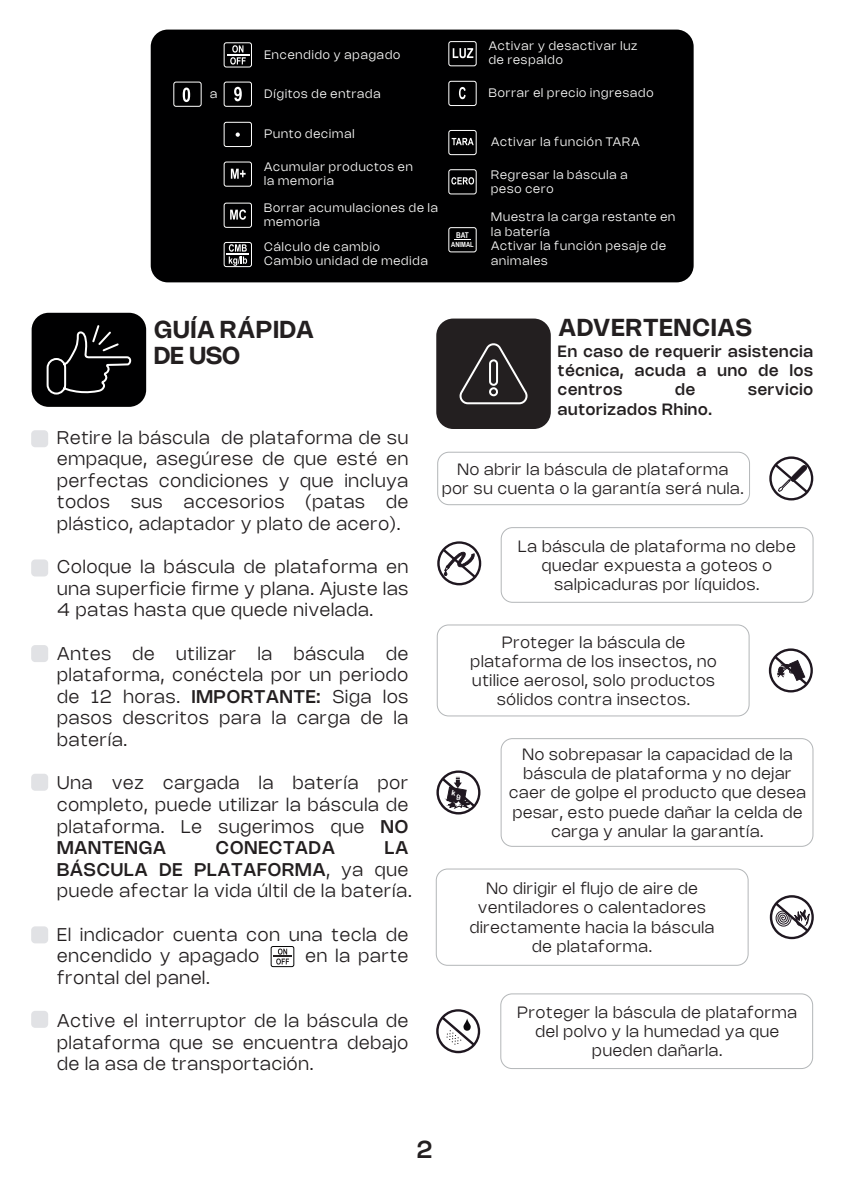
<style>
.page{position:relative;width:842px;height:1191px;background:#fff}
.page>*{position:absolute;margin:0;border:0;box-sizing:border-box;transform-origin:0 0}
.t1{font:600 24px/26px "Nohemi";letter-spacing:.05em;color:#231f20}
.t2{font:500 24px "Nohemi";color:#231f20}
.t3{font:300 18px/21.6px "Nohemi";letter-spacing:.05em;color:#231f20;text-align:justify}
.t4{font:500 18px "Nohemi";letter-spacing:.05em;color:#231f20}
.t5{font:300 16px/19.2px "Nohemi";letter-spacing:.05em;color:#231f20;text-align:center}
.t6{font:500 16px/19.2px "Nohemi";letter-spacing:.05em;color:#231f20;text-align:justify}
.t7{font:300 12px/14.4px "Nohemi";letter-spacing:.08em;color:#fff}
.t8{font:700 8px "Arial Narrow";color:#fff}
.t9{font:700 7.2px "Arial Narrow";color:#fff}
.s1{font-weight:500}
</style>
<div class="page">
<div style="left:151px;top:30px;width:543px;height:252px;background:#000001;border-radius:17px"></div>
<svg style="left:223px;top:202px;width:29px;height:26px"></svg>
<svg style="left:223px;top:161px;width:29px;height:26px"></svg>
<svg style="left:223px;top:241px;width:29px;height:27px"></svg>
<svg style="left:223px;top:42px;width:29px;height:26px"></svg>
<svg style="left:448px;top:130px;width:29px;height:26px"></svg>
<svg style="left:448px;top:41px;width:29px;height:26px"></svg>
<svg style="left:448px;top:80px;width:29px;height:26px"></svg>
<svg style="left:448px;top:169px;width:29px;height:26px"></svg>
<svg style="left:448px;top:227px;width:29px;height:26px"></svg>
<svg style="left:223px;top:121px;width:29px;height:26px"></svg>
<svg style="left:173px;top:81px;width:29px;height:26px"></svg>
<svg style="left:223px;top:81px;width:29px;height:26px"></svg>
<div style="left:32px;top:313px;width:114px;height:94px;background:#000001;border-radius:17px"></div>
<svg style="left:46px;top:325px;width:86px;height:70px"></svg>
<div style="left:31px;top:430px;width:17px;height:17px;background:#e1e2e5;border-radius:4px"></div>
<div style="left:31px;top:559px;width:17px;height:17px;background:#e1e2e5;border-radius:4px"></div>
<div style="left:31px;top:645px;width:17px;height:17px;background:#e1e2e5;border-radius:4px"></div>
<div style="left:31px;top:773px;width:17px;height:17px;background:#e1e2e5;border-radius:4px"></div>
<div style="left:31px;top:926px;width:17px;height:17px;background:#e1e2e5;border-radius:4px"></div>
<div style="left:31px;top:1010px;width:17px;height:17px;background:#e1e2e5;border-radius:4px"></div>
<svg style="left:270px;top:946px;width:25px;height:21px"></svg>
<div style="left:436px;top:318px;width:115px;height:111px;background:#231f20;border-radius:17px"></div>
<svg style="left:459px;top:343px;width:69px;height:62px"></svg>
<svg style="left:769px;top:456px;width:44px;height:44px"></svg>
<div style="left:437px;top:452px;width:313px;height:53px;border:1px solid #b3b6b8;border-radius:11px"></div>
<div style="left:501px;top:527px;width:312px;height:75px;border:1px solid #b3b6b8;border-radius:11px"></div>
<svg style="left:437px;top:541px;width:44px;height:44px"></svg>
<div style="left:437px;top:624px;width:312px;height:92px;border:1px solid #b3b6b8;border-radius:11px"></div>
<svg style="left:769px;top:648px;width:44px;height:44px"></svg>
<div style="left:501px;top:738px;width:312px;height:108px;border:1px solid #b3b6b8;border-radius:11px"></div>
<div style="left:436px;top:868px;width:312px;height:97px;border:1px solid #b3b6b8;border-radius:11px"></div>
<svg style="left:770px;top:895px;width:44px;height:44px"></svg>
<div style="left:500px;top:993px;width:313px;height:75px;border:1px solid #b3b6b8;border-radius:11px"></div>
<svg style="left:436px;top:1009px;width:44px;height:44px"></svg>
<svg style="left:436px;top:770px;width:44px;height:44px"></svg>
<p class="t7" style="left:210px;top:87px;width:9px">a</p>
<p class="t7" style="left:264px;top:48px;width:137px">Encendido y apagado</p>
<p class="t7" style="left:489px;top:39px;width:150px">Activar y desactivar luz de respaldo</p>
<p class="t7" style="left:489px;top:86px;width:166px">Borrar el precio ingresado</p>
<p class="t7" style="left:491px;top:136px;width:150px">Activar la función TARA</p>
<p class="t7" style="left:491px;top:168px;width:138px">Regresar la báscula a peso cero</p>
<p class="t7" style="left:491px;top:210px;width:186px">Muestra la carga restante en la batería<br>Activar la función pesaje de animales</p>
<p class="t7" style="left:264px;top:87px;width:118px">Dígitos de entrada</p>
<p class="t7" style="left:264px;top:127px;width:91px">Punto decimal</p>
<p class="t7" style="left:264px;top:160px;width:150px">Acumular productos en la memoria</p>
<p class="t7" style="left:264px;top:201px;width:175px">Borrar acumulaciones de la memoria</p>
<p class="t7" style="left:264px;top:240px;width:165px">Cálculo de cambio<br>Cambio unidad de medida</p>
<p class="t8" style="left:456px;top:229px;width:14px">BAT</p>
<p class="t9" style="left:451px;top:239px;width:24px">ANIMAL</p>
<h1 class="t1" style="left:154px;top:318px;width:161px">GUÍA RÁPIDA<br>DE USO</h1>
<h1 class="t1" style="left:559px;top:316px;width:195px">ADVERTENCIAS</h1>
<p class="t6" style="left:558px;top:342px;width:256px">En caso de requerir asistencia técnica, acuda a uno de los centros</p>
<p class="t6" style="left:675px;top:381px;width:21px">de</p>
<p class="t6" style="left:748px;top:381px;width:66px">servicio</p>
<p class="t6" style="left:558px;top:400px;width:155px">autorizados Rhino.</p>
<p class="t3" style="left:57px;top:427px;width:353px">Retire la báscula de plataforma de su empaque, asegúrese de que esté en perfectas condiciones y que incluya todos sus accesorios (patas de plástico, adaptador y plato de acero).</p>
<p class="t3" style="left:57px;top:557px;width:352px">Coloque la báscula de plataforma en una superficie firme y plana. Ajuste las 4 patas hasta que quede nivelada.</p>
<p class="t3" style="left:57px;top:643px;width:352px">Antes de utilizar la báscula de plataforma, conéctela por un periodo de 12 horas. <span class="s1">IMPORTANTE:</span> Siga los pasos descritos para la carga de la batería.</p>
<p class="t3" style="left:57px;top:773px;width:352px">Una vez cargada la batería por completo, puede utilizar la báscula de plataforma. Le sugerimos que <span class="s1">NO MANTENGA</span></p>
<p class="t4" style="left:216px;top:839px;width:120px">CONECTADA</p>
<p class="t3" style="left:57px;top:838px;width:356px;text-align:left;text-indent:328px"><span class="s1">LA<br>BÁSCULA DE PLATAFORMA</span>, ya que puede afectar la vida últil de la batería.</p>
<p class="t3" style="left:57px;top:924px;width:352px">El indicador cuenta con una tecla de encendido y apagado</p>
<p class="t3" style="left:305px;top:946px;width:104px">en la parte</p>
<p class="t3" style="left:57px;top:967px;width:154px">frontal del panel.</p>
<p class="t3" style="left:57px;top:1010px;width:352px">Active el interruptor de la báscula de plataforma que se encuentra debajo de la asa de transportación.</p>
<p class="t5" style="left:442px;top:460px;width:303px">No abrir la báscula de plataforma por su cuenta o la garantía será nula.</p>
<p class="t5" style="left:518px;top:537px;width:279px">La báscula de plataforma no debe quedar expuesta a goteos o salpicaduras por líquidos.</p>
<p class="t5" style="left:471px;top:633px;width:247px">Proteger la báscula de plataforma de los insectos, no utilice aerosol, solo productos sólidos contra insectos.</p>
<p class="t5" style="left:509px;top:745px;width:298px">No sobrepasar la capacidad de la báscula de plataforma y no dejar caer de golpe el producto que desea pesar, esto puede dañar la celda de carga y anular la garantía.</p>
<p class="t5" style="left:470px;top:880px;width:246px">No dirigir el flujo de aire de ventiladores o calentadores directamente hacia la báscula de plataforma.</p>
<p class="t5" style="left:518px;top:1003px;width:281px">Proteger la báscula de plataforma del polvo y la humedad ya que pueden dañarla.</p>
<h1 class="t2" style="left:417px;top:1137px;width:17px">2</h1>
</div>
